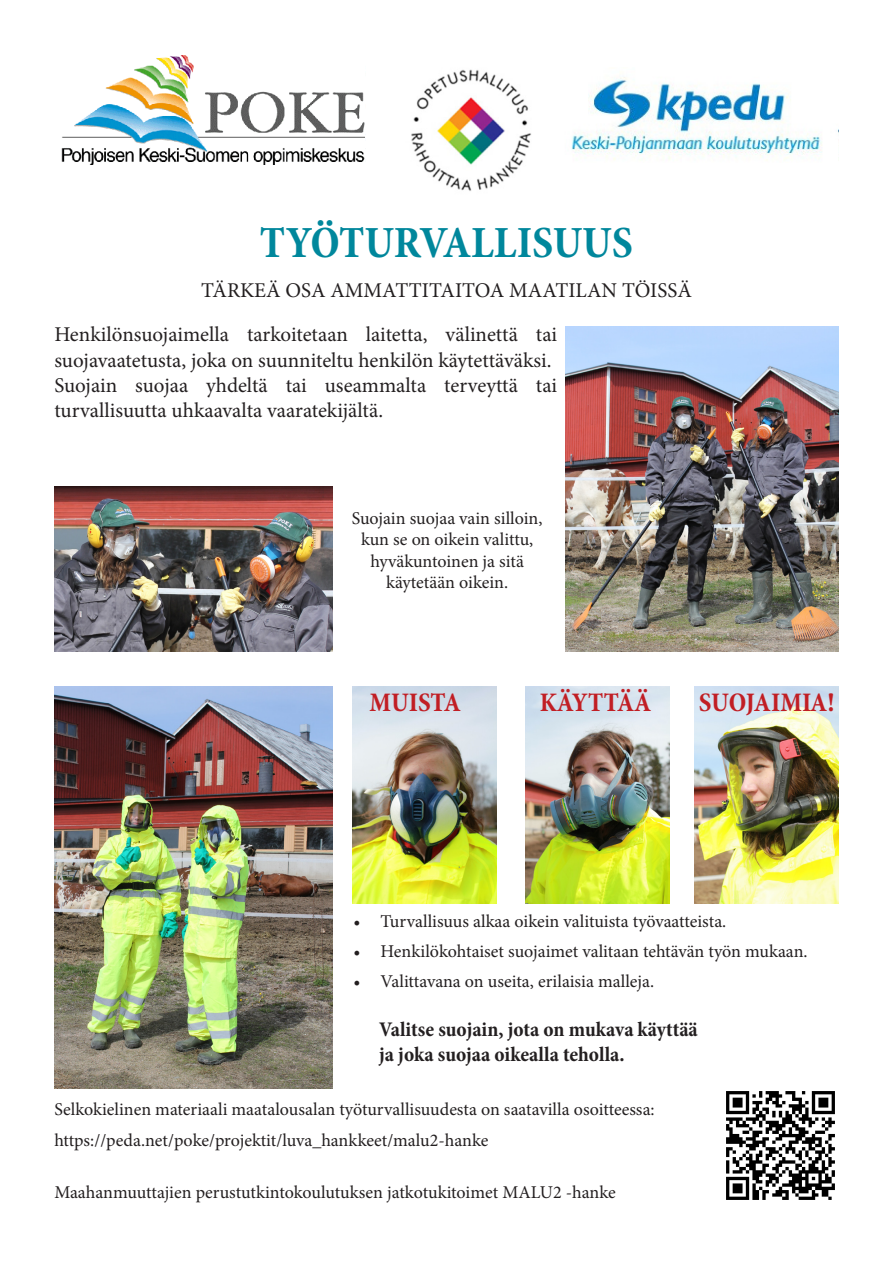
<style>
.page{position:relative;width:893px;height:1263px;background:#fff}
.page>*{position:absolute;margin:0;border:0;box-sizing:border-box;transform-origin:0 0}
.t1{font:700 condensed 45px "Minion Pro";color:#00879c}
.t2{font:700 condensed 27px "Minion Pro";color:#c11e24}
.t3{font:21px/25.2px "Minion Pro";color:#231f20}
.t4{font:700 condensed 21px "Minion Pro";color:#231f20}
.t5{font:18px/21.6px "Minion Pro";color:#231f20;text-align:center}
</style>
<div class="page">
<img style="left:61px;top:55px;width:304px;height:110px">
<img style="left:411px;top:69px;width:120px;height:122px">
<img style="left:571px;top:77px;width:268px;height:83px">
<img style="left:565px;top:326px;width:274px;height:325px">
<img style="left:54px;top:687px;width:279px;height:402px">
<img style="left:54px;top:487px;width:279px;height:164px">
<img style="left:352px;top:687px;width:145px;height:217px">
<img style="left:525px;top:687px;width:145px;height:217px">
<img style="left:694px;top:687px;width:145px;height:217px">
<img style="left:726px;top:1091px;width:109px;height:109px">
<p class="t1" style="left:260px;top:211px;width:375px">TYÖTURVALLISUUS</p>
<p class="t3" style="left:201px;top:277px;width:492px">TÄRKEÄ OSA AMMATTITAITOA MAATILAN TÖISSÄ</p>
<p class="t3" style="left:54px;top:322px;width:504px">Henkilönsuojaimella tarkoitetaan laitetta, välinettä tai suojavaatetusta, joka on suunniteltu henkilön käytettäväksi.</p>
<p class="t3" style="left:54px;top:373px;width:504px">Suojain suojaa yhdeltä tai useammalta terveyttä tai turvallisuutta uhkaavalta vaaratekijältä.</p>
<p class="t5" style="left:352px;top:507px;width:192px">Suojain suojaa vain silloin, kun se on oikein valittu, hyväkuntoinen ja sitä käytetään oikein.</p>
<p class="t2" style="left:369px;top:684px;width:93px">MUISTA</p>
<p class="t2" style="left:540px;top:684px;width:113px">KÄYTTÄÄ</p>
<p class="t2" style="left:699px;top:684px;width:137px">SUOJAIMIA!</p>
<p class="t5" style="left:354px;top:911px;width:374px">• Turvallisuus alkaa oikein valituista työvaatteista.</p>
<p class="t5" style="left:354px;top:941px;width:455px">• Henkilökohtaiset suojaimet valitaan tehtävän työn mukaan.</p>
<p class="t5" style="left:354px;top:970px;width:302px">• Valittavana on useita, erilaisia malleja.</p>
<p class="t4" style="left:379px;top:1015px;width:320px">Valitse suojain, jota on mukava käyttää</p>
<p class="t4" style="left:379px;top:1040px;width:247px">ja joka suojaa oikealla teholla.</p>
<p class="t5" style="left:54px;top:1098px;width:602px">Selkokielinen materiaali maatalousalan työturvallisuudesta on saatavilla osoitteessa:</p>
<p class="t5" style="left:54px;top:1129px;width:436px">https://peda.net/poke/projektit/luva_hankkeet/malu2-hanke</p>
<p class="t5" style="left:54px;top:1182px;width:563px">Maahanmuuttajien perustutkintokoulutuksen jatkotukitoimet MALU2 -hanke</p>
</div>
